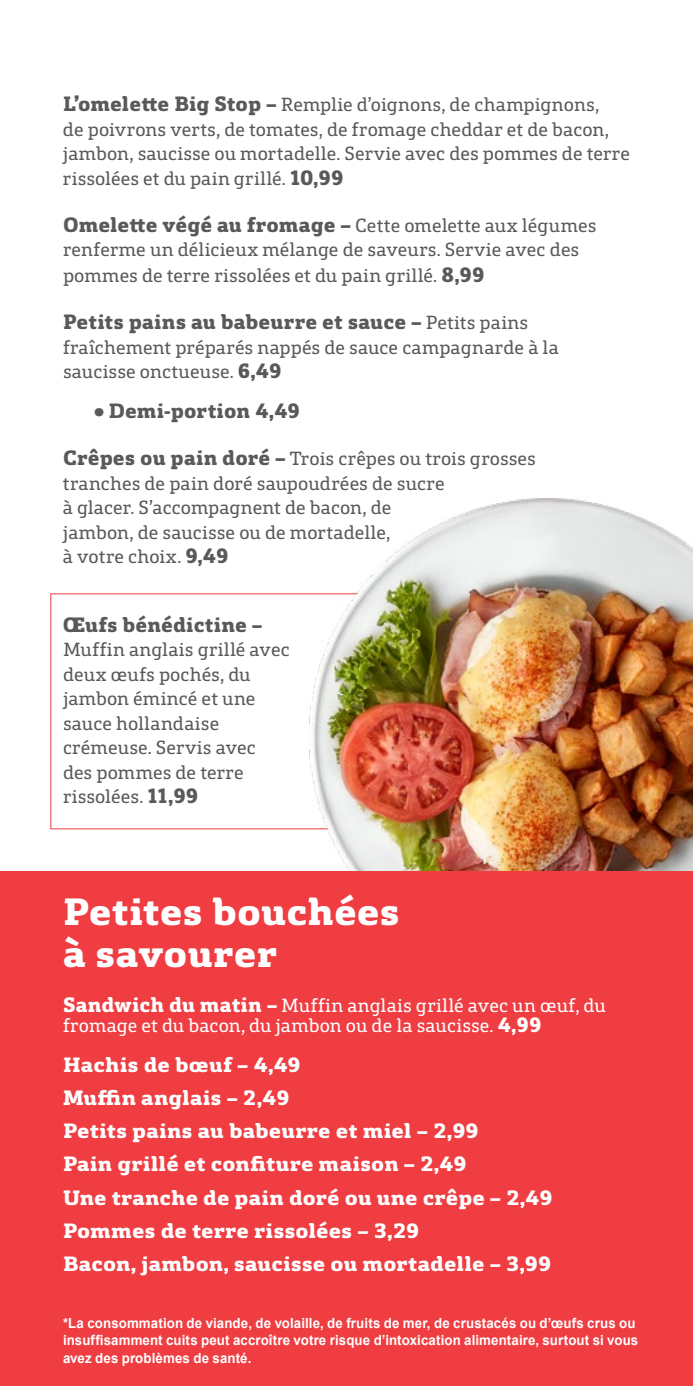
<style>
.page{position:relative;width:693px;height:1386px;background:#fff}
.page>*{position:absolute;margin:0;border:0;box-sizing:border-box;transform-origin:0 0}
.t1{font:800 38.5px/42px "FS Silas Slab";color:#fff;scale:1.05 1}
.t2{font:800 21px/33.1px "FS Silas Slab";letter-spacing:.005em;color:#fff;scale:1.05 1}
.t3{font:800 21px "FS Silas Slab";letter-spacing:.005em;color:#58595b}
.t4{font:19.25px/24.5px "FS Silas Slab";letter-spacing:.005em;color:#58595b}
.t5{font:19.25px/19.2px "FS Silas Slab";letter-spacing:.005em;color:#fff}
.t6{font:700 14px/17.5px "Arial";letter-spacing:.01em;color:#fff;scale:.95 1}
.s1{font-weight:800;font-size:21px}
.s2{font-weight:400;font-size:19.25px}
</style>
<div class="page">
<img style="left:279px;top:498px;width:414px;height:374px">
<div style="left:0;top:872px;width:693px;height:514px;background:#ef3d42"></div>
<p class="t4" style="left:63px;top:91px;width:569px"><span class="s1">L’omelette Big Stop –</span> Remplie d’oignons, de champignons,<br>de poivrons verts, de tomates, de fromage cheddar et de bacon, jambon, saucisse ou mortadelle. Servie avec des pommes de terre rissolées et du pain grillé. <span class="s1">10,99</span></p>
<p class="t4" style="left:63px;top:211px;width:535px"><span class="s1">Omelette végé au fromage –</span> Cette omelette aux légumes renferme un délicieux mélange de saveurs. Servie avec des</p>
<p class="t4" style="left:63px;top:262px;width:423px">pommes de terre rissolées et du pain grillé. <span class="s1">8,99</span></p>
<p class="t3" style="left:63px;top:303px;width:467px">Petits pains au babeurre et sauce – <span class="s2">Petits pains</span></p>
<p class="t4" style="left:63px;top:333px;width:497px">fraîchement préparés nappés de sauce campagnarde à la saucisse onctueuse. <span class="s1">6,49</span></p>
<p class="t3" style="left:95px;top:392px;width:207px">• Demi-portion 4,49</p>
<p class="t4" style="left:63px;top:445px;width:474px"><span class="s1">Crêpes ou pain doré –</span> Trois crêpes ou trois grosses tranches de pain doré saupoudrées de sucre<br>à glacer. S’accompagnent de bacon, de<br>jambon, de saucisse ou de mortadelle,<br>à votre choix. <span class="s1">9,49</span></p>
<p class="t3" style="left:63px;top:605px;width:201px">OEufs bénédictine –</p>
<p class="t4" style="left:63px;top:636px;width:228px">Muffin anglais grillé avec deux œufs pochés, du jambon émincé et une sauce hollandaise crémeuse. Servis avec des pommes de terre rissolées. <span class="s1">11,99</span></p>
<h1 class="t1" style="left:63px;top:887px;width:322px">Petites bouchées à savourer</h1>
<p class="t5" style="left:63px;top:994px;width:544px"><span class="s1">Sandwich du matin –</span> Muffin anglais grillé avec un œuf, du fromage et du bacon, du jambon ou de la saucisse. <span class="s1">4,99</span></p>
<p class="t2" style="left:63px;top:1046px;width:468px">Hachis de bœuf – 4,49<br>Muffin anglais – 2,49<br>Petits pains au babeurre et miel – 2,99<br>Pain grillé et confiture maison – 2,49<br>Une tranche de pain doré ou une crêpe – 2,49<br>Pommes de terre rissolées – 3,29<br>Bacon, jambon, saucisse ou mortadelle – 3,99</p>
<p class="t6" style="left:63px;top:1315px;width:607px">*La consommation de viande, de volaille, de fruits de mer, de crustacés ou d’œufs crus ou insuffisamment cuits peut accroître votre risque d’intoxication alimentaire, surtout si vous avez des problèmes de santé.</p>
</div>
